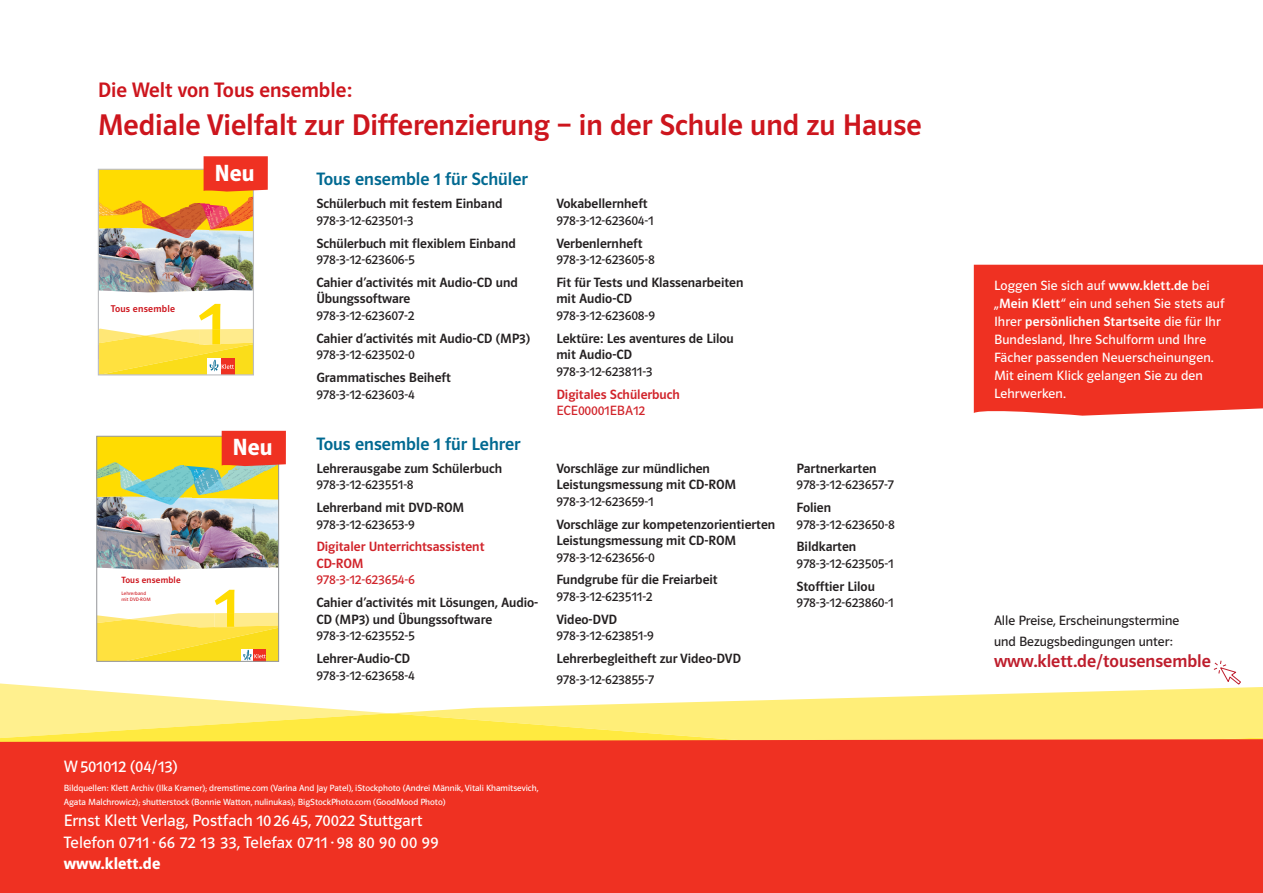
<style>
.page{position:relative;width:1263px;height:893px;background:#fff}
.page>*{position:absolute;margin:0;border:0;box-sizing:border-box;transform-origin:0 0}
.t1{font:65.55px "Polo 22 K Krftg";color:#ffdc01}
.t2{font:60.45px "Polo 22 K Krftg";color:#ffdc01}
.t3{font:30px "Polo Spanisch Krftg";color:#cd151d}
.t4{font:23.55px "Polo ST11 K Hfett";color:#fff}
.t5{font:21px "Polo ST11 K Krftg";color:#cd151d}
.t6{font:18px "Polo ST11 K Krftg";color:#006991}
.t7{font:18px "Polo ST11 K Krftg";color:#be1d2c}
.t8{font:16.5px/21.3px "Polo ST11 K Buch";letter-spacing:.005em;color:#fff}
.t9{font:16.5px "Polo ST11 K Hfett";letter-spacing:.005em;color:#fff}
.t10{font:13.5px/16.5px "Polo ST11 K Krftg";color:#231f20}
.t11{font:13.5px/21.5px "Polo ST11 K Buch";color:#231f20}
.t12{font:13.5px/18px "Polo ST11 K Buch";letter-spacing:.01em;color:#fff}
.t13{font:13.5px/16.5px "Polo ST11 K Krftg";color:#d1232a}
.t14{font:13.5px "Polo ST11 K Krftg";letter-spacing:.01em;color:#fff}
.t15{font:13.5px "Polo ST11 K Buch";color:#d1232a}
.t16{font:10.2px "Polo 22 K Krftg";letter-spacing:.02em;color:#cd151d}
.t17{font:9.3px "Polo 22 K Krftg";letter-spacing:.02em;color:#cd151d}
.t18{font:9px/14.2px "Polo ST11 K Buch";color:#fff}
.t19{font:5.1px/6px "Polo 22 K Buch";letter-spacing:.02em;color:#cd151d}
.s1{font-family:"Polo ST11 K Krftg"}
.s2{font-family:"Polo ST11 K Buch"}
</style>
<div class="page">
<img style="left:98px;top:502px;width:179px;height:68px">
<svg style="left:98px;top:613px;width:179px;height:47px;background:#fce050"></svg>
<img style="left:148px;top:502px;width:27px;height:4px">
<div style="left:96px;top:436px;width:183px;height:226px;border:1px solid #939598"></div>
<svg style="left:0;top:683px;width:385px;height:30px"></svg>
<svg style="left:397px;top:687px;width:866px;height:26px;fill:#ffee78"></svg>
<svg style="left:0;top:713px;width:1263px;height:26px;background:#ffed6b"></svg>
<div style="left:0;top:739px;width:1263px;height:154px;background:#ef3122"></div>
<img style="left:100px;top:238px;width:152px;height:54px">
<svg style="left:100px;top:329px;width:152px;height:44px;background:#fcde55"></svg>
<div style="left:98px;top:169px;width:156px;height:206px;border:1px solid #bcbdc0"></div>
<svg style="left:98px;top:156px;width:170px;height:82px;background:#f0ae4b"></svg>
<svg style="left:1213px;top:660px;width:28px;height:25px"></svg>
<svg style="left:96px;top:431px;width:190px;height:71px;background:#d7bb55"></svg>
<div style="left:974px;top:265px;width:289px;height:151px;background:#ef3122"></div>
<h3 class="t5" style="left:98px;top:79px;width:256px">Die Welt von Tous ensemble:</h3>
<h3 class="t3" style="left:98px;top:108px;width:825px">Mediale Vielfalt zur Differenzierung – in der Schule und zu Hause</h3>
<p class="t16" style="left:111px;top:303px;width:66px">Tous ensemble</p>
<p class="t17" style="left:121px;top:575px;width:61px">Tous ensemble</p>
<p class="t19" style="left:121px;top:590px;width:31px">Lehrerband mit DVD-ROM</p>
<h3 class="t4" style="left:215px;top:160px;width:42px">Neu</h3>
<h1 class="t1" style="left:198px;top:288px;width:29px">1</h1>
<h3 class="t6" style="left:316px;top:169px;width:213px">Tous ensemble 1 für Schüler</h3>
<p class="t10" style="left:316px;top:195px;width:188px">Schülerbuch mit festem Einband</p>
<p class="t11" style="left:316px;top:210px;width:99px">978-3-12-623501-3</p>
<p class="t10" style="left:316px;top:235px;width:201px">Schülerbuch mit flexiblem Einband</p>
<p class="t11" style="left:316px;top:249px;width:100px">978-3-12-623606-5</p>
<p class="t10" style="left:316px;top:274px;width:203px">Cahier d’activités mit Audio-CD und<br>Übungssoftware</p>
<p class="t11" style="left:316px;top:305px;width:99px">978-3-12-623607-2</p>
<p class="t10" style="left:316px;top:330px;width:215px">Cahier d’activités mit Audio-CD (MP3)</p>
<p class="t11" style="left:316px;top:344px;width:100px">978-3-12-623502-0</p>
<p class="t10" style="left:316px;top:370px;width:136px">Grammatisches Beiheft</p>
<p class="t11" style="left:316px;top:384px;width:100px">978-3-12-623603-4</p>
<h3 class="t4" style="left:233px;top:434px;width:42px">Neu</h3>
<h3 class="t6" style="left:316px;top:434px;width:206px">Tous ensemble 1 für Lehrer</h3>
<p class="t10" style="left:316px;top:460px;width:187px">Lehrerausgabe zum Schülerbuch</p>
<p class="t11" style="left:316px;top:474px;width:99px">978-3-12-623551-8</p>
<p class="t10" style="left:316px;top:499px;width:149px">Lehrerband mit DVD-ROM</p>
<p class="t11" style="left:316px;top:513px;width:100px">978-3-12-623653-9</p>
<p class="t13" style="left:316px;top:539px;width:170px">Digitaler Unterrichtsassistent<br>CD-ROM</p>
<p class="t15" style="left:316px;top:573px;width:100px">978-3-12-623654-6</p>
<p class="t10" style="left:316px;top:595px;width:223px">Cahier d’activités mit Lösungen, Audio-<br>CD (MP3) und Übungssoftware</p>
<p class="t11" style="left:316px;top:625px;width:100px">978-3-12-623552-5</p>
<p class="t10" style="left:316px;top:650px;width:95px">Lehrer-Audio-CD</p>
<p class="t11" style="left:316px;top:665px;width:100px">978-3-12-623658-4</p>
<h2 class="t2" style="left:213px;top:575px;width:27px">1</h2>
<p class="t10" style="left:556px;top:195px;width:93px">Vokabellernheft</p>
<p class="t11" style="left:556px;top:210px;width:99px">978-3-12-623604-1</p>
<p class="t10" style="left:556px;top:235px;width:88px">Verbenlernheft</p>
<p class="t11" style="left:556px;top:249px;width:100px">978-3-12-623605-8</p>
<p class="t10" style="left:556px;top:274px;width:189px">Fit für Tests und Klassenarbeiten mit Audio-CD</p>
<p class="t11" style="left:556px;top:305px;width:100px">978-3-12-623608-9</p>
<p class="t10" style="left:556px;top:330px;width:179px">Lektüre: Les aventures de Lilou mit Audio-CD</p>
<p class="t11" style="left:556px;top:361px;width:98px">978-3-12-623811-3</p>
<p class="t13" style="left:556px;top:386px;width:125px">Digitales Schülerbuch</p>
<p class="t15" style="left:556px;top:403px;width:90px">ECE00001EBA12</p>
<p class="t10" style="left:556px;top:460px;width:181px">Vorschläge zur mündlichen<br>Leistungsmessung mit CD-ROM</p>
<p class="t11" style="left:556px;top:491px;width:99px">978-3-12-623659-1</p>
<p class="t10" style="left:556px;top:516px;width:220px">Vorschläge zur kompetenzorientierten<br>Leistungsmessung mit CD-ROM</p>
<p class="t11" style="left:556px;top:546px;width:100px">978-3-12-623656-0</p>
<p class="t10" style="left:556px;top:572px;width:163px">Fundgrube für die Freiarbeit</p>
<p class="t11" style="left:556px;top:586px;width:98px">978-3-12-623511-2</p>
<p class="t10" style="left:556px;top:611px;width:62px">Video-DVD</p>
<p class="t11" style="left:556px;top:625px;width:99px">978-3-12-623851-9</p>
<p class="t10" style="left:556px;top:650px;width:186px">Lehrerbegleitheft zur Video-DVD</p>
<p class="t11" style="left:556px;top:669px;width:99px">978-3-12-623855-7</p>
<p class="t10" style="left:796px;top:460px;width:82px">Partnerkarten</p>
<p class="t11" style="left:796px;top:474px;width:99px">978-3-12-623657-7</p>
<p class="t10" style="left:796px;top:499px;width:36px">Folien</p>
<p class="t11" style="left:796px;top:513px;width:100px">978-3-12-623650-8</p>
<p class="t10" style="left:796px;top:539px;width:61px">Bildkarten</p>
<p class="t11" style="left:796px;top:553px;width:99px">978-3-12-623505-1</p>
<p class="t10" style="left:796px;top:578px;width:80px">Stofftier Lilou</p>
<p class="t11" style="left:796px;top:592px;width:99px">978-3-12-623860-1</p>
<p class="t8" style="left:64px;top:756px;width:115px">W 501012 (04/13)</p>
<p class="t18" style="left:64px;top:781px;width:476px">Bildquellen: Klett Archiv (Ilka Kramer); dremstime.com (Varina And Jay Patel), iStockphoto (Andrei Männik, Vitali Khamitsevich,<br>Agata Malchrowicz); shutterstock (Bonnie Watton, nulinukas); BigStockPhoto.com (GoodMood Photo)</p>
<p class="t8" style="left:64px;top:810px;width:376px">Ernst Klett Verlag, Postfach 10 26 45, 70022 Stuttgart<br>Telefon 0711 · 66 72 13 33, Telefax 0711 · 98 80 90 00 99</p>
<p class="t9" style="left:64px;top:854px;width:98px">www.klett.de</p>
<p class="t12" style="left:994px;top:277px;width:232px">Loggen Sie sich auf <span class="s1">www.klett.de</span> bei „<span class="s1">Mein Klett</span>“ ein und sehen Sie stets auf</p>
<p class="t14" style="left:994px;top:314px;width:228px"><span class="s2">Ihrer</span> persönlichen Startseite <span class="s2">die für Ihr</span></p>
<p class="t12" style="left:994px;top:331px;width:221px">Bundesland, Ihre Schulform und Ihre<br>Fächer passenden Neuerscheinungen.<br>Mit einem Klick gelangen Sie zu den<br>Lehrwerken.</p>
<p class="t11" style="left:994px;top:610px;width:187px">Alle Preise, Erscheinungstermine und Bezugsbedingungen unter:</p>
<h3 class="t7" style="left:994px;top:651px;width:218px">www.klett.de/tousensemble</h3>
</div>
